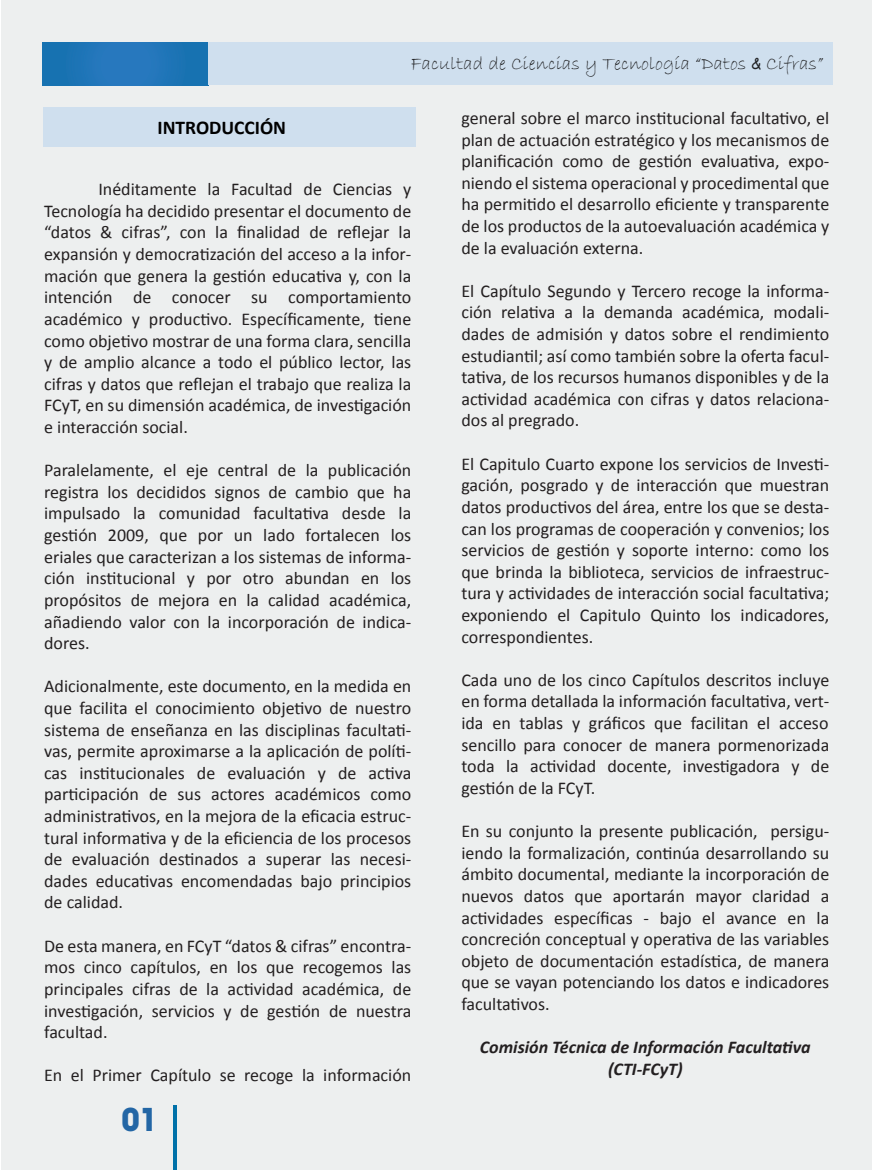
<style>
.page{position:relative;width:872px;height:1170px;background:#fff}
.page>*{position:absolute;margin:0;border:0;box-sizing:border-box;transform-origin:0 0}
.t1{font:700 33px "Bauhaus Std";color:#2366a5}
.t2{font:19.5px "Bradley Hand ITC";color:#222325}
.t3{font:700 19.5px "Calibri";color:#000}
.t4{font:18px/21.6px "Calibri";color:#231f20;text-align:justify}
.t5{font:italic 700 18px/21.6px "Calibri";color:#231f20;text-align:center}
.s1{font-family:"Comic Sans MS";font-size:15px}
</style>
<div class="page">
<div style="left:2px;top:0;width:870px;height:1169px;background:#edefef"></div>
<div style="left:42px;top:42px;width:166px;height:43px;background:#1f75b8"></div>
<div style="left:208px;top:42px;width:624px;height:43px;background:#cfdfee"></div>
<div style="left:44px;top:107px;width:372px;height:40px;background:#cfdfee"></div>
<hr style="left:173px;top:1105px;width:4px;height:64px;background:#0071a9">
<p class="t2" style="left:411px;top:52px;width:414px">Facultad de Ciencias y Tecnología “Datos <span class="s1">&amp;</span> Cifras”</p>
<p class="t3" style="left:157px;top:116px;width:130px">INTRODUCCIÓN</p>
<p class="t4" style="left:44px;top:178px;width:369px;text-indent:54px">Inéditamente la Facultad de Ciencias y Tecnología ha decidido presentar el documento de “datos &amp; cifras”, con la finalidad de reflejar la expansión y democratización del acceso a la infor&shy;mación que genera la gestión educativa y, con la intención de conocer su comportamiento académico y productivo. Específicamente, tiene como objetivo mostrar de una forma clara, sencilla y de amplio alcance a todo el público lector, las cifras y datos que reflejan el trabajo que realiza la FCyT, en su dimensión académica, de investigación e interacción social.</p>
<p class="t4" style="left:44px;top:458px;width:369px">Paralelamente, el eje central de la publicación registra los decididos signos de cambio que ha impulsado la comunidad facultativa desde la gestión 2009, que por un lado fortalecen los eriales que caracterizan a los sistemas de informa&shy;ción institucional y por otro abundan en los propósitos de mejora en la calidad académica, añadiendo valor con la incorporación de indica&shy;dores.</p>
<p class="t4" style="left:44px;top:674px;width:369px">Adicionalmente, este documento, en la medida en que facilita el conocimiento objetivo de nuestro sistema de enseñanza en las disciplinas facultati&shy;vas, permite aproximarse a la aplicación de políti&shy;cas institucionales de evaluación y de activa participación de sus actores académicos como administrativos, en la mejora de la eficacia estruc&shy;tural informativa y de la eficiencia de los procesos de evaluación destinados a superar las necesi&shy;dades educativas encomendadas bajo principios de calidad.</p>
<p class="t4" style="left:44px;top:934px;width:369px">De esta manera, en FCyT “datos &amp; cifras” encontra&shy;mos cinco capítulos, en los que recogemos las principales cifras de la actividad académica, de investigación, servicios y de gestión de nuestra facultad.</p>
<p class="t4" style="left:44px;top:1063px;width:368px">En el Primer Capítulo se recoge la información</p>
<h1 class="t1" style="left:121px;top:1099px;width:38px">01</h1>
<p class="t4" style="left:461px;top:106px;width:369px">general sobre el marco institucional facultativo, el plan de actuación estratégico y los mecanismos de planificación como de gestión evaluativa, expo&shy;niendo el sistema operacional y procedimental que ha permitido el desarrollo eficiente y transparente de los productos de la autoevaluación académica y de la evaluación externa.</p>
<p class="t4" style="left:461px;top:279px;width:369px">El Capítulo Segundo y Tercero recoge la informa&shy;ción relativa a la demanda académica, modali&shy;dades de admisión y datos sobre el rendimiento estudiantil; así como también sobre la oferta facul&shy;tativa, de los recursos humanos disponibles y de la actividad académica con cifras y datos relaciona&shy;dos al pregrado.</p>
<p class="t4" style="left:461px;top:452px;width:369px">El Capitulo Cuarto expone los servicios de Investi&shy;gación, posgrado y de interacción que muestran datos productivos del área, entre los que se desta&shy;can los programas de cooperación y convenios; los servicios de gestión y soporte interno: como los que brinda la biblioteca, servicios de infraestruc&shy;tura y actividades de interacción social facultativa; exponiendo el Capitulo Quinto los indicadores, correspondientes.</p>
<p class="t4" style="left:461px;top:668px;width:369px">Cada uno de los cinco Capítulos descritos incluye en forma detallada la información facultativa, vert&shy;ida en tablas y gráficos que facilitan el acceso sencillo para conocer de manera pormenorizada toda la actividad docente, investigadora y de gestión de la FCyT.</p>
<p class="t4" style="left:461px;top:819px;width:369px">En su conjunto la presente publicación, persigu&shy;iendo la formalización, continúa desarrollando su ámbito documental, mediante la incorporación de nuevos datos que aportarán mayor claridad a actividades específicas - bajo el avance en la concreción conceptual y operativa de las variables objeto de documentación estadística, de manera que se vayan potenciando los datos e indicadores facultativos.</p>
<p class="t5" style="left:480px;top:1035px;width:332px">Comisión Técnica de Información Facultativa (CTI-FCyT)</p>
</div>
